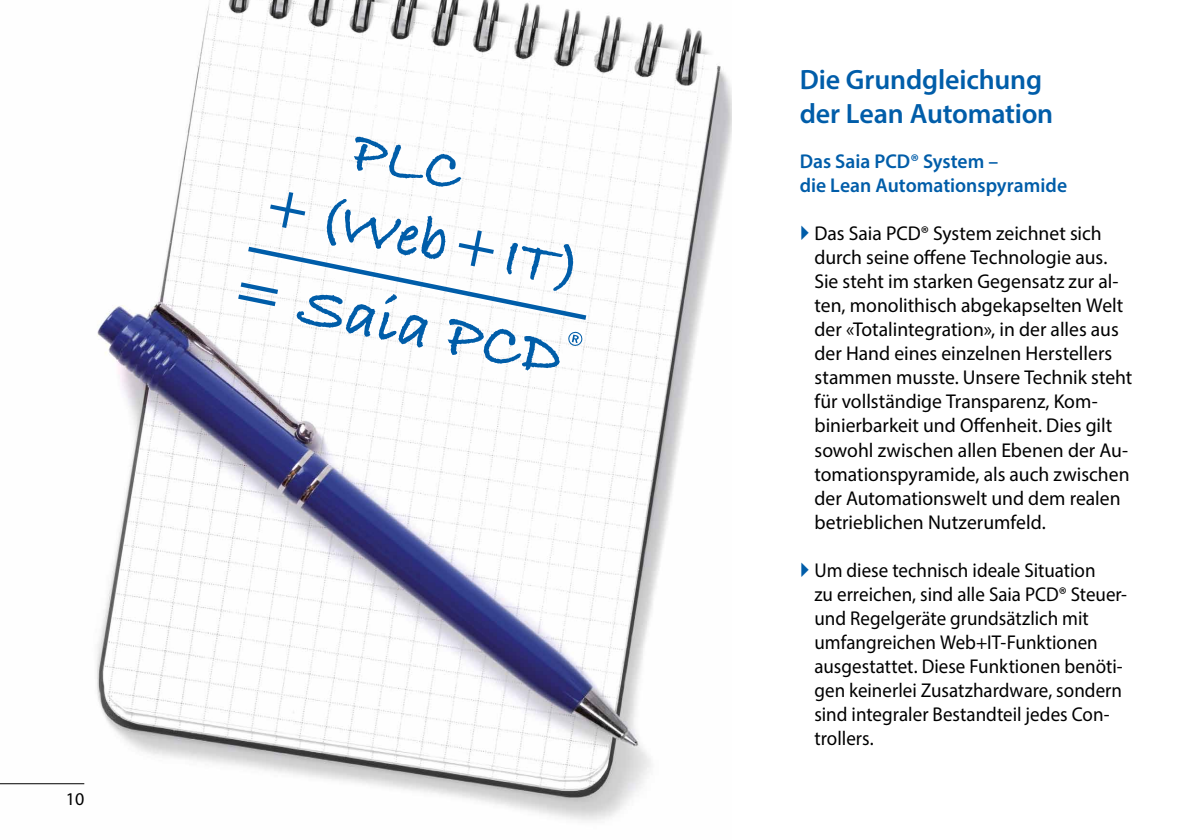
<style>
.page{position:relative;width:1191px;height:840px;background:#fff}
.page>*{position:absolute;margin:0;border:0;box-sizing:border-box;transform-origin:0 0}
.t1{font:600 28px/33.6px "Myriad Pro";letter-spacing:-.005em;color:#005da9}
.t2{font:20px/24px "Myriad Pro";color:#000}
.t3{font:20px/24px "Myriad Pro";color:#000;scale:.95 1}
.t4{font:600 20px/24px "Myriad Pro";color:#005da9}
.t5{font:18px "Myriad Pro";color:#000}
</style>
<div class="page">
<img style="left:0;top:0;width:731px;height:821px">
<hr style="left:0;top:782px;width:84px;height:1px;background:#000">
<svg style="left:238px;top:137px;width:353px;height:233px"></svg>
<p class="t5" style="left:66px;top:787px;width:20px">10</p>
<p class="t1" style="left:799px;top:62px;width:255px">Die Grundgleichung der Lean Automation</p>
<p class="t4" style="left:799px;top:149px;width:269px">Das Saia PCD® System –<br>die Lean Automationspyramide</p>
<p class="t2" style="left:814px;top:221px;width:319px">Das Saia PCD® System zeichnet sich durch seine offene Technologie aus.<br>Sie steht im starken Gegensatz zur al&shy;ten, monolithisch abgekapselten Welt der «Totalintegration», in der alles aus der Hand eines einzelnen Herstellers stammen musste. Unsere Technik steht für vollständige Transparenz, Kom&shy;binierbarkeit und Offenheit. Dies gilt sowohl zwischen allen Ebenen der Au&shy;tomationspyramide, als auch zwischen der Automationswelt und dem realen betrieblichen Nutzerumfeld.</p>
<p class="t3" style="left:814px;top:557px;width:330px">Um diese technisch ideale Situation<br>zu erreichen, sind alle Saia PCD® Steuer&shy;und Regelgeräte grundsätzlich mit umfangreichen Web+IT-Funktionen ausgestattet. Diese Funktionen benöti&shy;gen keinerlei Zusatzhardware, sondern sind integraler Bestandteil jedes Con&shy;trollers.</p>
</div>
